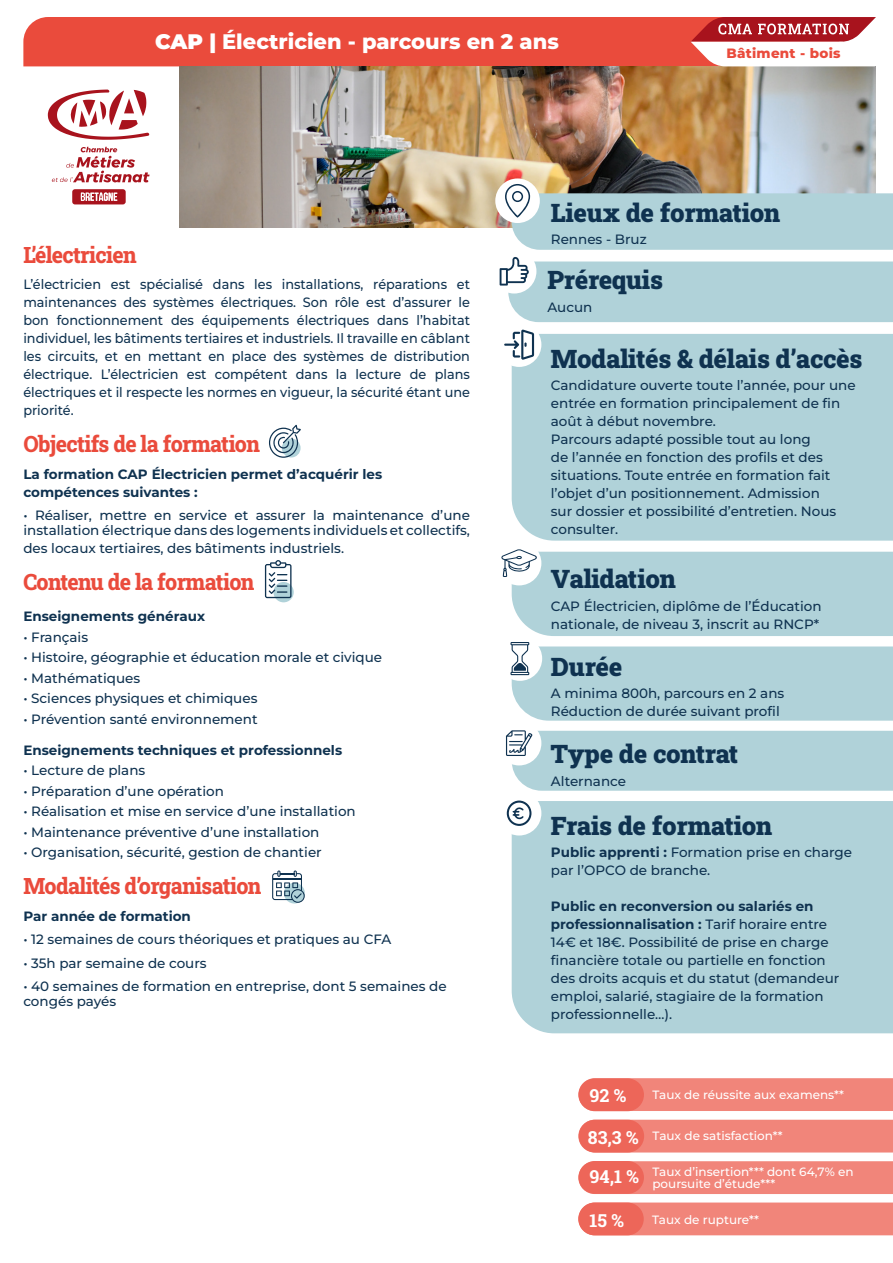
<style>
.page{position:relative;width:893px;height:1263px;background:#fff}
.page>*{position:absolute;margin:0;border:0;box-sizing:border-box;transform-origin:0 0}
.t1{font:900 25.5px "Roboto Slab";letter-spacing:-.01em;color:#0f3250}
.t2{font:800 22.5px "Roboto Slab";letter-spacing:-.03em;color:#ea4b3c;scale:.95 1}
.t3{font:800 21px "Montserrat";color:#fff}
.t4{font:700 18px "Roboto Slab";color:#fff}
.t5{font:500 13.5px/18px "Montserrat";color:#0f3250}
.t6{font:500 13.5px/18px "Montserrat";color:#0f3250;text-align:justify;scale:.95 1}
.t7{font:700 13.5px/18px "Montserrat";color:#0f3250}
.t8{font:800 13.5px "Montserrat";letter-spacing:.02em;color:#ea4b3c}
.t9{font:500 12px "Montserrat";color:#fff}
.s1{font-weight:900}
.s2{font-weight:700}
</style>
<div class="page">
<div style="left:579px;top:1161px;width:314px;height:33px;background:#f1857a"></div>
<div style="left:578px;top:1161px;width:66px;height:33px;background:#ed6659;border-radius:16px"></div>
<div style="left:578px;top:1120px;width:315px;height:32px;background:#f1857a"></div>
<div style="left:579px;top:1120px;width:65px;height:32px;background:#ed6659;border-radius:16px"></div>
<div style="left:579px;top:1078px;width:314px;height:33px;background:#f1857a"></div>
<div style="left:578px;top:1078px;width:66px;height:33px;background:#ed6659;border-radius:16px"></div>
<div style="left:578px;top:1202px;width:315px;height:33px;background:#f1857a"></div>
<div style="left:578px;top:1202px;width:66px;height:33px;background:#ed6659;border-radius:16px"></div>
<img style="left:180px;top:67px;width:696px;height:160px">
<svg style="left:269px;top:425px;width:32px;height:33px"></svg>
<svg style="left:272px;top:870px;width:33px;height:33px"></svg>
<svg style="left:273px;top:582px;width:21px;height:20px"></svg>
<svg style="left:265px;top:560px;width:26px;height:38px"></svg>
<svg style="left:48px;top:90px;width:101px;height:50px"></svg>
<svg style="left:52px;top:147px;width:98px;height:36px"></svg>
<svg style="left:72px;top:189px;width:54px;height:15px"></svg>
<svg style="left:501px;top:549px;width:392px;height:87px;background:#b6d5db"></svg>
<svg style="left:510px;top:642px;width:383px;height:79px;background:#b6d5db"></svg>
<svg style="left:506px;top:730px;width:387px;height:61px;background:#b4d3da"></svg>
<div style="left:512px;top:801px;width:381px;height:232px;background:#b0d2d9"></div>
<div style="left:497px;top:791px;width:44px;height:44px;background:#fff;border-radius:50%"></div>
<svg style="left:507px;top:800px;width:24px;height:26px"></svg>
<div style="left:512px;top:334px;width:381px;height:207px;background:#b0d2d9"></div>
<div style="left:497px;top:322px;width:44px;height:45px;background:#fff;border-radius:50%"></div>
<svg style="left:504px;top:329px;width:30px;height:31px"></svg>
<svg style="left:500px;top:257px;width:393px;height:65px;background:#b7d5dc"></svg>
<div style="left:495px;top:178px;width:45px;height:45px;background:#fff;border-radius:50%"></div>
<svg style="left:505px;top:184px;width:388px;height:66px;background:#afcacf"></svg>
<svg style="left:23px;top:17px;width:853px;height:49px;background:#e75c51"></svg>
<p class="t3" style="left:155px;top:26px;width:405px"><span class="s1">CAP |</span> Électricien - parcours en 2 ans</p>
<p class="t8" style="left:726px;top:44px;width:116px">Bâtiment - bois</p>
<p class="t2" style="left:23px;top:239px;width:121px">L’électricien</p>
<p class="t6" style="left:23px;top:275px;width:472px">L’électricien est spécialisé dans les installations, réparations et maintenances des systèmes électriques. Son rôle est d’assurer le bon fonctionnement des équipements électriques dans l’habitat individuel, les bâtiments tertiaires et industriels. Il travaille en câblant les circuits, et en mettant en place des systèmes de distribution électrique. L’électricien est compétent dans la lecture de plans électriques et il respecte les normes en vigueur, la sécurité étant une priorité.</p>
<p class="t2" style="left:23px;top:429px;width:251px">Objectifs de la formation</p>
<p class="t7" style="left:23px;top:464px;width:360px">La formation CAP Électricien permet d’acquérir les compétences suivantes :</p>
<p class="t5" style="left:23px;top:507px;width:448px;line-height:15px">• Réaliser, mettre en service et assurer la maintenance d’une installation électrique dans des logements individuels et collectifs,</p>
<p class="t5" style="left:23px;top:539px;width:322px">des locaux tertiaires, des bâtiments industriels.</p>
<p class="t2" style="left:23px;top:567px;width:245px">Contenu de la formation</p>
<p class="t7" style="left:23px;top:607px;width:183px">Enseignements généraux</p>
<p class="t5" style="left:23px;top:627px;width:66px">• Français</p>
<p class="t5" style="left:23px;top:648px;width:360px">• Histoire, géographie et éducation morale et civique</p>
<p class="t5" style="left:23px;top:668px;width:118px">• Mathématiques</p>
<p class="t5" style="left:23px;top:689px;width:236px">• Sciences physiques et chimiques</p>
<p class="t5" style="left:23px;top:709px;width:236px">• Prévention santé environnement</p>
<p class="t7" style="left:23px;top:740px;width:320px">Enseignements techniques et professionnels</p>
<p class="t5" style="left:23px;top:761px;width:123px">• Lecture de plans</p>
<p class="t5" style="left:23px;top:781px;width:202px">• Préparation d’une opération</p>
<p class="t5" style="left:23px;top:802px;width:334px">• Réalisation et mise en service d’une installation</p>
<p class="t5" style="left:23px;top:822px;width:298px">• Maintenance préventive d’une installation</p>
<p class="t5" style="left:23px;top:843px;width:300px">• Organisation, sécurité, gestion de chantier</p>
<p class="t2" style="left:23px;top:871px;width:252px">Modalités d’organisation</p>
<p class="t7" style="left:23px;top:906px;width:169px">Par année de formation</p>
<p class="t5" style="left:23px;top:930px;width:370px">• 12 semaines de cours théoriques et pratiques au CFA</p>
<p class="t5" style="left:23px;top:953px;width:185px">• 35h par semaine de cours</p>
<p class="t5" style="left:23px;top:978px;width:425px;line-height:15px">• 40 semaines de formation en entreprise, dont 5 semaines de congés payés</p>
<p class="t1" style="left:551px;top:195px;width:231px">Lieux de formation</p>
<p class="t5" style="left:551px;top:230px;width:97px">Rennes - Bruz</p>
<p class="t1" style="left:547px;top:263px;width:117px">Prérequis</p>
<p class="t5" style="left:547px;top:298px;width:46px">Aucun</p>
<p class="t1" style="left:551px;top:341px;width:313px">Modalités &amp; délais d’accès</p>
<p class="t5" style="left:551px;top:376px;width:306px">Candidature ouverte toute l’année, pour une entrée en formation principalement de fin août à début novembre.</p>
<p class="t5" style="left:551px;top:430px;width:287px">Parcours adapté possible tout au long<br>de l’année en fonction des profils et des situations. Toute entrée en formation fait l’objet d’un positionnement. Admission sur dossier et possibilité d’entretien. Nous consulter.</p>
<p class="t1" style="left:551px;top:561px;width:126px">Validation</p>
<p class="t5" style="left:551px;top:596px;width:272px">CAP Électricien, diplôme de l’Éducation nationale, de niveau 3, inscrit au RNCP*</p>
<p class="t1" style="left:551px;top:649px;width:73px">Durée</p>
<p class="t5" style="left:551px;top:684px;width:235px">A minima 800h, parcours en 2 ans</p>
<p class="t5" style="left:551px;top:702px;width:230px">Réduction de durée suivant profil</p>
<p class="t1" style="left:551px;top:736px;width:189px">Type de contrat</p>
<p class="t5" style="left:551px;top:771px;width:77px">Alternance</p>
<p class="t1" style="left:551px;top:808px;width:223px">Frais de formation</p>
<p class="t5" style="left:551px;top:843px;width:303px"><span class="s2">Public apprenti :</span> Formation prise en charge par l’OPCO de branche.</p>
<p class="t5" style="left:551px;top:897px;width:290px"><span class="s2">Public en reconversion ou salariés en professionnalisation :</span> Tarif horaire entre 14€ et 18€. Possibilité de prise en charge financière totale ou partielle en fonction des droits acquis et du statut (demandeur emploi, salarié, stagiaire de la formation professionnelle…).</p>
<p class="t4" style="left:589px;top:1083px;width:38px">92 %</p>
<p class="t9" style="left:652px;top:1086px;width:193px">Taux de réussite aux examens**</p>
<p class="t4" style="left:588px;top:1125px;width:52px">83,3 %</p>
<p class="t9" style="left:653px;top:1128px;width:131px">Taux de satisfaction**</p>
<p class="t9" style="left:652px;top:1163px;width:203px">Taux d’insertion*** dont 64,7% en</p>
<p class="t4" style="left:590px;top:1164px;width:51px">94,1 %</p>
<p class="t9" style="left:652px;top:1175px;width:124px">poursuite d’étude***</p>
<p class="t4" style="left:589px;top:1208px;width:36px">15 %</p>
<p class="t9" style="left:652px;top:1211px;width:108px">Taux de rupture**</p>
</div>
